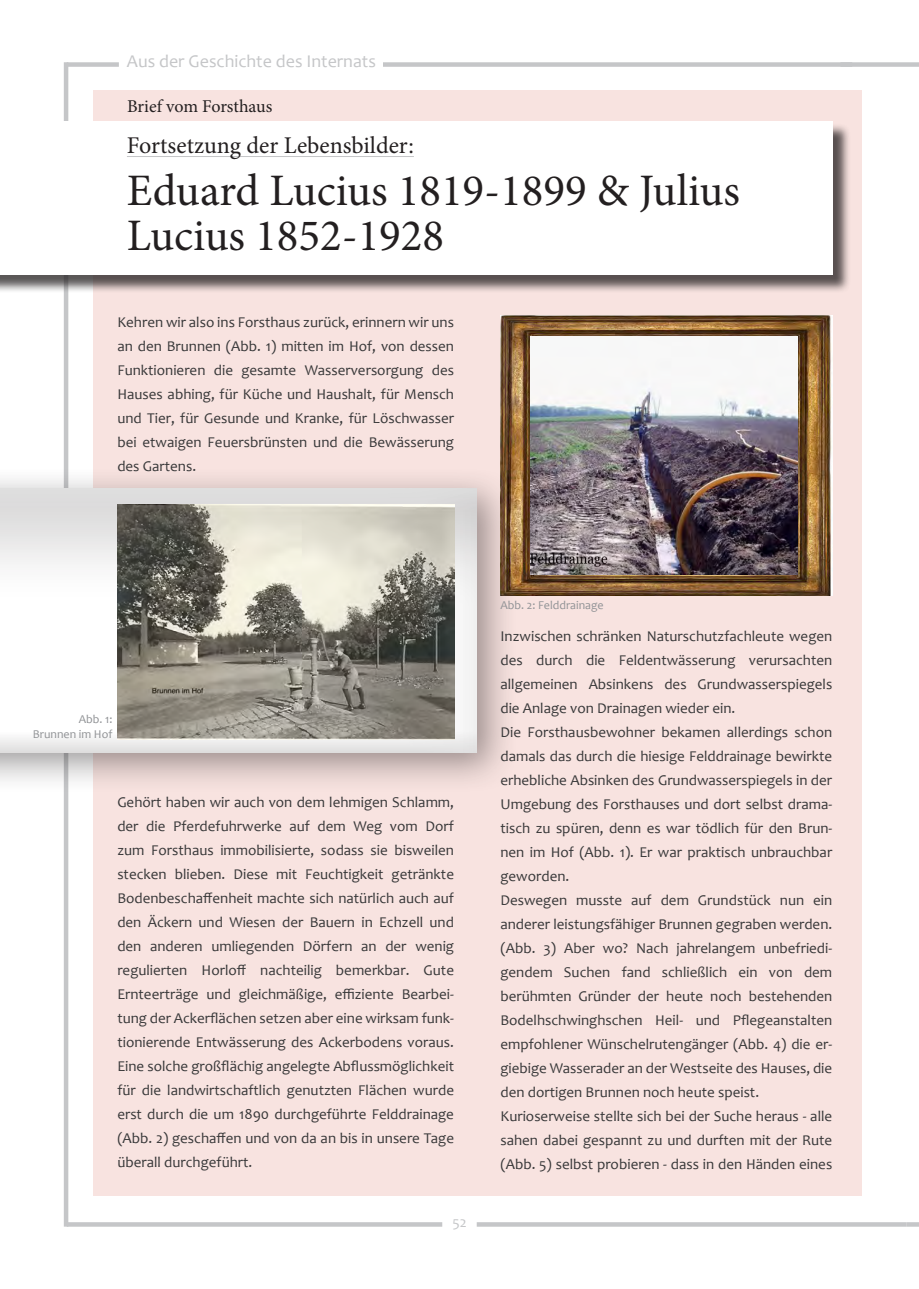
<style>
.page{position:relative;width:919px;height:1289px;background:#fff}
.page>*{position:absolute;margin:0;border:0;box-sizing:border-box;transform-origin:0 0}
.t1{font:45px/45px "Minion Pro";color:#231f20}
.t2{font:24px "Minion Pro";color:#231f20}
.t3{font:18px "Candara";color:#c5c6c8}
.t4{font:18px "Minion Pro";letter-spacing:-.005em;color:#231f20}
.t5{font:15px/24px "Candara";color:#383839;text-align:justify}
.t6{font:15px "Candara";color:#c5c6c8}
.t7{font:12px "Candara";color:#919396}
</style>
<div class="page">
<hr style="left:67px;top:1222px;width:375px;height:4px;background:#c5c6c8">
<hr style="left:476px;top:1222px;width:430px;height:4px;background:#c5c6c8">
<hr style="left:906px;top:1222px;width:12px;height:4px;background:#c5c6c8">
<div style="left:840px;top:62px;width:78px;height:5px;background:#c5c6c8"></div>
<div style="left:93px;top:91px;width:768px;height:1104px;background:#f8e3e0"></div>
<div style="left:383px;top:62px;width:469px;height:5px;background:#c5c6c8"></div>
<hr style="left:64px;top:62px;width:4px;height:1164px;background:#c5c6c8">
<div style="left:67px;top:62px;width:52px;height:5px;background:#c5c6c8"></div>
<div style="left:0;top:123px;width:850px;height:170px;background:#231f20;opacity:.75"></div>
<div style="left:0;top:121px;width:832px;height:154px;background:#fff"></div>
<hr style="left:127px;top:156px;width:287px;height:1px;background:#c5c6c8">
<div style="left:0;top:466px;width:518px;height:328px;background:#231f20;opacity:.45"></div>
<div style="left:0;top:485px;width:477px;height:263px;background:#fff;opacity:.75"></div>
<div style="left:0;top:492px;width:477px;height:262px;background:#231f20;opacity:.75"></div>
<img style="left:117px;top:504px;width:337px;height:235px">
<img style="left:500px;top:316px;width:332px;height:279px">
<img style="left:530px;top:337px;width:267px;height:237px">
<p class="t3" style="left:127px;top:50px;width:250px">Aus der Geschichte des Internats</p>
<p class="t4" style="left:127px;top:94px;width:147px">Brief vom Forsthaus</p>
<p class="t2" style="left:127px;top:129px;width:288px">Fortsetzung der Lebensbilder:</p>
<p class="t1" style="left:127px;top:168px;width:614px">Eduard Lucius 1819-1899 &amp; Julius<br>Lucius 1852-1928</p>
<p class="t5" style="left:117px;top:309px;width:338px">Kehren wir also ins Forsthaus zurück, erinnern wir uns an den Brunnen (Abb. 1) mitten im Hof, von dessen Funktionieren die gesamte Wasserversorgung des Hauses abhing, für Küche und Haushalt, für Mensch und Tier, für Gesunde und Kranke, für Löschwasser bei etwaigen Feuersbrünsten und die Bewässerung des Gartens.</p>
<p class="t7" style="left:79px;top:712px;width:35px">Abb. 1:</p>
<p class="t7" style="left:33px;top:726px;width:81px">Brunnen im Hof</p>
<p class="t5" style="left:117px;top:789px;width:338px">Gehört haben wir auch von dem lehmigen Schlamm, der die Pferdefuhrwerke auf dem Weg vom Dorf zum Forsthaus immobilisierte, sodass sie bisweilen stecken blieben. Diese mit Feuchtigkeit getränkte Bodenbeschaffenheit machte sich natürlich auch auf den Äckern und Wiesen der Bauern in Echzell und den anderen umliegenden Dörfern an der wenig regulierten Horloff nachteilig bemerkbar. Gute Ernteerträge und gleichmäßige, effiziente Bearbei&shy;tung der Ackerflächen setzen aber eine wirksam funk&shy;tionierende Entwässerung des Ackerbodens voraus.<br>Eine solche großflächig angelegte Abflussmöglichkeit für die landwirtschaftlich genutzten Flächen wurde erst durch die um 1890 durchgeführte Felddrainage (Abb. 2) geschaffen und von da an bis in unsere Tage überall durchgeführt.</p>
<p class="t6" style="left:452px;top:1212px;width:16px">52</p>
<p class="t7" style="left:500px;top:597px;width:105px">Abb. 2: Felddrainage</p>
<p class="t5" style="left:500px;top:624px;width:333px">Inzwischen schränken Naturschutzfachleute wegen des durch die Feldentwässerung verursachten allgemeinen Absinkens des Grundwasserspiegels die Anlage von Drainagen wieder ein.</p>
<p class="t5" style="left:500px;top:720px;width:333px">Die Forsthausbewohner bekamen allerdings schon damals das durch die hiesige Felddrainage bewirkte erhebliche Absinken des Grundwasserspiegels in der Umgebung des Forsthauses und dort selbst drama&shy;tisch zu spüren, denn es war tödlich für den Brun&shy;nen im Hof (Abb. 1). Er war praktisch unbrauchbar geworden.</p>
<p class="t5" style="left:500px;top:888px;width:333px">Deswegen musste auf dem Grundstück nun ein anderer leistungsfähiger Brunnen gegraben werden. (Abb. 3) Aber wo? Nach jahrelangem unbefriedi&shy;gendem Suchen fand schließlich ein von dem berühmten Gründer der heute noch bestehenden Bodelhschwinghschen Heil- und Pflegeanstalten empfohlener Wünschelrutengänger (Abb. 4) die er&shy;giebige Wasserader an der Westseite des Hauses, die den dortigen Brunnen noch heute speist.</p>
<p class="t5" style="left:500px;top:1104px;width:333px">Kurioserweise stellte sich bei der Suche heraus - alle sahen dabei gespannt zu und durften mit der Rute (Abb. 5) selbst probieren - dass in den Händen eines</p>
</div>
